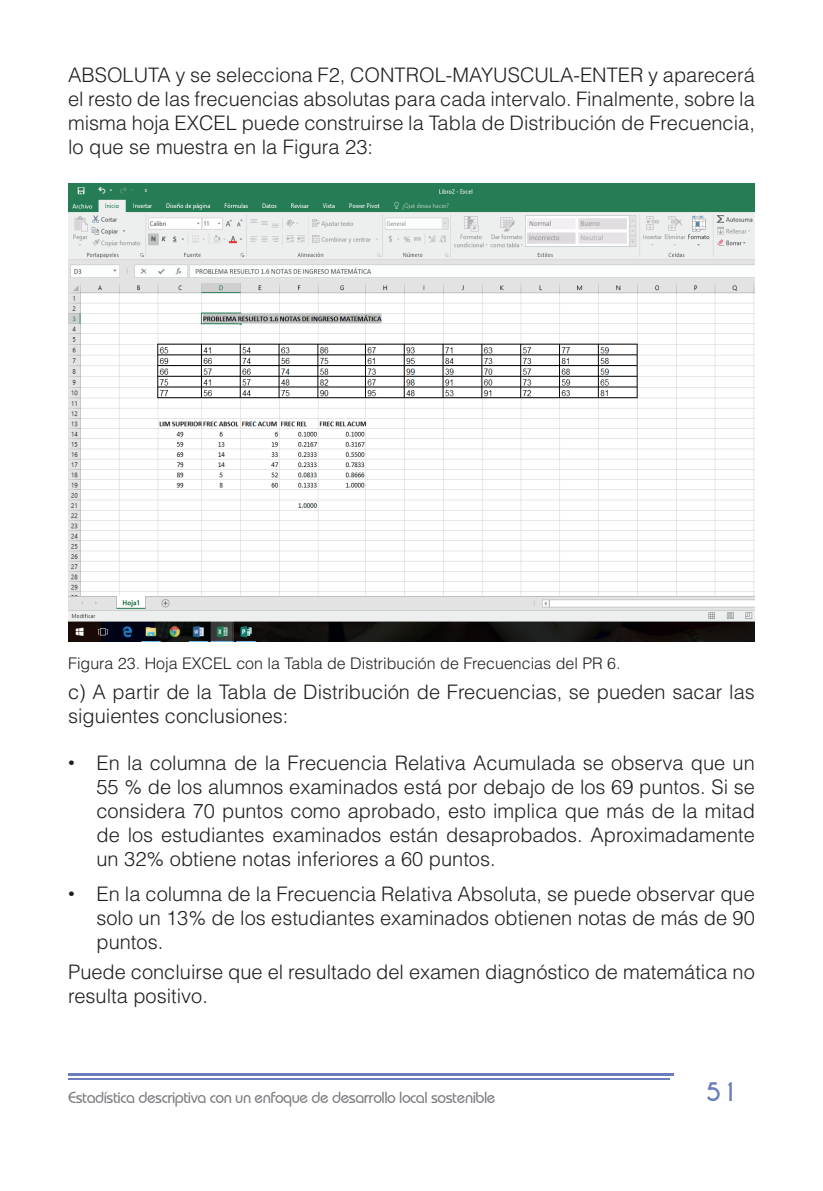
<style>
.page{position:relative;width:823px;height:1191px;background:#fff}
.page>*{position:absolute;margin:0;border:0;box-sizing:border-box;transform-origin:0 0}
.t1{font:700 24px "Caviar Dreams";color:#6c7dbd}
.t2{font:300 20px/24px "Helvetica LT Std";color:#231f20;text-align:justify}
.t3{font:300 16px "Helvetica LT Std";color:#231f20}
.t4{font:500 16px "Bauhaus IT Cby BT";letter-spacing:-.03em;color:#7c7e81}
.s1{font-family:"Adobe Caslon Pro";font-weight:400}
</style>
<div class="page">
<hr style="left:68px;top:1078px;width:601px;height:1px;background:#6c7dbd">
<hr style="left:68px;top:1073px;width:604px;height:3px;background:#6c7dbd">
<img style="left:68px;top:183px;width:686px;height:459px">
<p class="t2" style="left:68px;top:63px;width:688px">ABSOLUTA y se selecciona F2, CONTROL-MAYUSCULA-ENTER y aparecerá el resto de las frecuencias absolutas para cada intervalo. Finalmente, sobre la misma hoja EXCEL puede construirse la Tabla de Distribución de Frecuencia, lo que se muestra en la Figura 23:</p>
<p class="t3" style="left:68px;top:653px;width:553px">Figura 23. Hoja EXCEL con la Tabla de Distribución de Frecuencias del PR 6.</p>
<p class="t2" style="left:68px;top:680px;width:687px">c) A partir de la Tabla de Distribución de Frecuencias, se pueden sacar las siguientes conclusiones:</p>
<p class="t2" style="left:96px;top:750px;width:659px;text-indent:-28px"><span class="s1">•</span> En la columna de la Frecuencia Relativa Acumulada se observa que un 55 % de los alumnos examinados está por debajo de los 69 puntos. Si se considera 70 puntos como aprobado, esto implica que más de la mitad de los estudiantes examinados están desaprobados. Aproximadamente un 32% obtiene notas inferiores a 60 puntos.</p>
<p class="t2" style="left:96px;top:882px;width:659px;text-indent:-28px"><span class="s1">•</span> En la columna de la Frecuencia Relativa Absoluta, se puede observar que solo un 13% de los estudiantes examinados obtienen notas de más de 90 puntos.</p>
<p class="t2" style="left:68px;top:959px;width:687px">Puede concluirse que el resultado del examen diagnóstico de matemática no resulta positivo.</p>
<p class="t4" style="left:68px;top:1088px;width:428px">Estadística descriptiva con un enfoque de desarrollo local sostenible</p>
<p class="t1" style="left:705px;top:1077px;width:34px">51</p>
</div>
